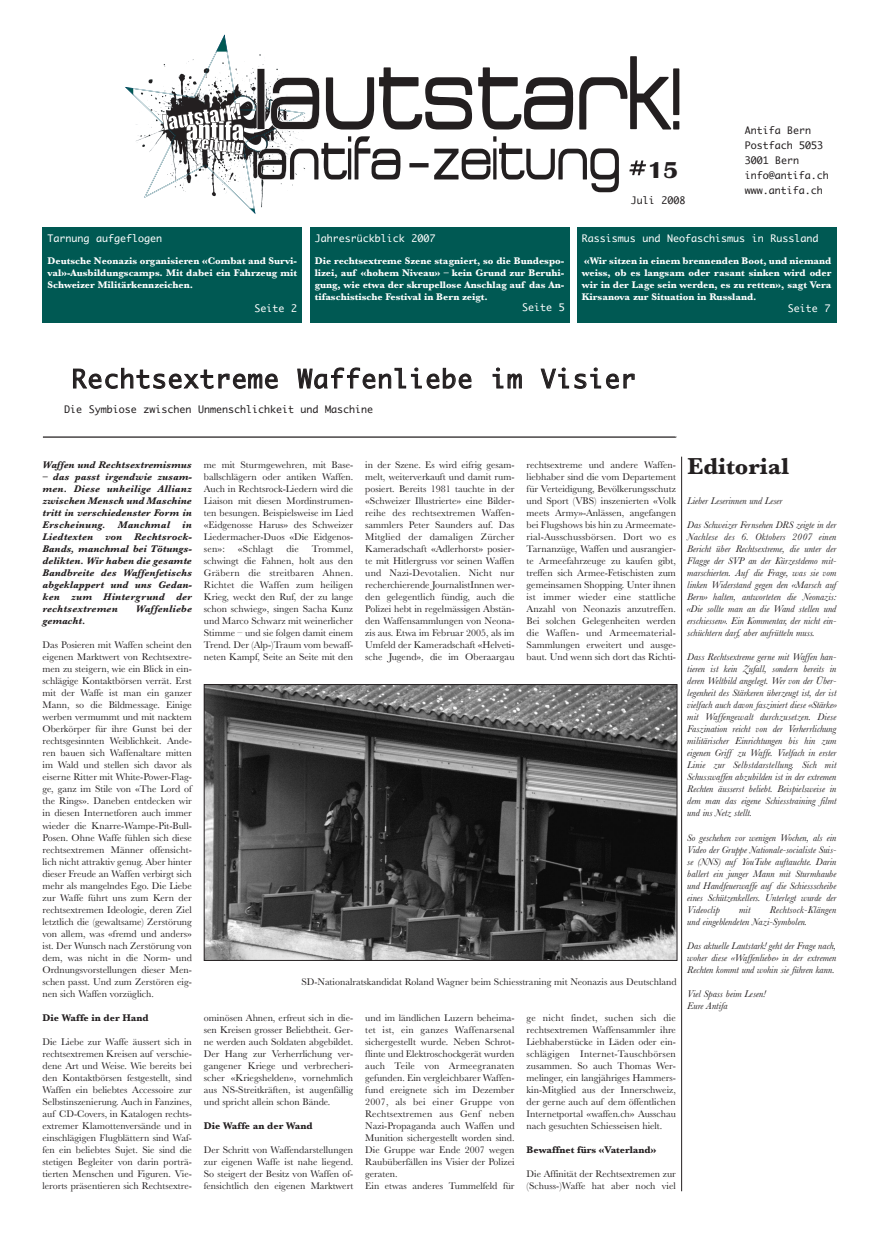
<style>
.page{position:relative;width:879px;height:1248px;background:#fff}
.page>*{position:absolute;margin:0;border:0;box-sizing:border-box;transform-origin:0 0}
.t1{font:25px "Monaco";letter-spacing:.04em;color:#231f20}
.t2{font:700 24px "Baskerville";color:#231f20}
.t3{font:700 23.8px "Britannic";color:#231f20;scale:1.05 1}
.t4{font:10px/12px "Baskerville";color:#231f20;text-align:justify}
.t5{font:italic 10px/12px "Baskerville";color:#231f20;text-align:justify}
.t6{font:700 10px/12px "Baskerville";color:#fff;text-align:justify}
.t7{font:italic 700 10px/12px "Baskerville";letter-spacing:.005em;color:#231f20;text-align:justify}
.t8{font:10px/15px "Monaco";color:#231f20}
.t9{font:10px "Monaco";color:#fff}
.t10{font:700 10px "Baskerville";color:#231f20}
.t11{font:10px "Baskerville";letter-spacing:.02em;color:#231f20}
</style>
<div class="page">
<div style="left:43px;top:227px;width:259px;height:95px;background:#005953"></div>
<div style="left:577px;top:227px;width:259px;height:95px;background:#005953"></div>
<div style="left:310px;top:227px;width:259px;height:95px;background:#005953"></div>
<hr style="left:681px;top:456px;width:1px;height:735px;background:#231f20">
<svg style="left:125px;top:34px;width:554px;height:180px"></svg>
<hr style="left:43px;top:436px;width:633px;height:1px;background:#231f20">
<img style="left:206px;top:686px;width:469px;height:272px">
<div style="left:204px;top:684px;width:473px;height:276px;border:1px solid #231f20"></div>
<p class="t9" style="left:48px;top:232px;width:116px">Tarnung aufgeflogen</p>
<p class="t6" style="left:48px;top:255px;width:251px">Deutsche Neonazis organisieren «Combat and Survi&shy;val»-Ausbildungscamps. Mit dabei ein Fahrzeug mit Schweizer Militärkennzeichen.</p>
<p class="t9" style="left:254px;top:303px;width:44px">Seite 2</p>
<h3 class="t3" style="left:648px;top:157px;width:31px">15</h3>
<p class="t8" style="left:631px;top:193px;width:56px">Juli 2008</p>
<p class="t8" style="left:744px;top:123px;width:85px">Antifa Bern<br>Postfach 5053<br>3001 Bern info@antifa.ch www.antifa.ch</p>
<p class="t9" style="left:315px;top:232px;width:122px">Jahresrückblick 2007</p>
<p class="t6" style="left:315px;top:255px;width:251px">Die rechtsextreme Szene stagniert, so die Bundespo&shy;lizei, auf «hohem Niveau» – kein Grund zur Beruhi&shy;gung, wie etwa der skrupellose Anschlag auf das An&shy;tifaschistische Festival in Bern zeigt.</p>
<p class="t9" style="left:582px;top:232px;width:238px">Rassismus und Neofaschismus in Russland</p>
<p class="t6" style="left:582px;top:255px;width:251px">«Wir sitzen in einem brennenden Boot, und niemand weiss, ob es langsam oder rasant sinken wird oder wir in der Lage sein werden, es zu retten», sagt Vera Kirsanova zur Situation in Russland.</p>
<p class="t9" style="left:522px;top:302px;width:44px">Seite 5</p>
<p class="t9" style="left:788px;top:303px;width:44px">Seite 7</p>
<h1 class="t1" style="left:72px;top:365px;width:566px">Rechtsextreme Waffenliebe im Visier</h1>
<p class="t8" style="left:64px;top:402px;width:310px">Die Symbiose zwischen Unmenschlichkeit und Maschine</p>
<p class="t7" style="left:43px;top:459px;width:151px">Waffen und Rechtsextremismus</p>
<p class="t7" style="left:43px;top:471px;width:151px">– das passt irgendwie zusam&shy;men. Diese unheilige Allianz zwischen Mensch und Maschine tritt in verschiedenster Form in Erscheinung. Manchmal in Liedtexten von Rechtsrock-Bands, manchmal bei Tötungs&shy;delikten. Wir haben die gesamte Bandbreite des Waffenfetischs abgeklappert und uns Gedan&shy;ken zum Hintergrund der rechtsextremen</p>
<p class="t7" style="left:136px;top:603px;width:58px">Waffenliebe</p>
<p class="t7" style="left:43px;top:615px;width:44px">gemacht.</p>
<p class="t4" style="left:43px;top:639px;width:151px">Das Posieren mit Waffen scheint den eigenen Marktwert von Rechtsextre&shy;men zu steigern, wie ein Blick in ein&shy;schlägige Kontaktbörsen verrät. Erst mit der Waffe ist man ein ganzer Mann, so die Bildmessage. Einige werben vermummt und mit nacktem Oberkörper für ihre Gunst bei der rechtsgesinnten Weiblichkeit. Ande&shy;ren bauen sich Waffenaltare mitten im Wald und stellen sich davor als eiserne Ritter mit White-Power-Flag&shy;ge, ganz im Stile von «The Lord of the Rings». Daneben entdecken wir in diesen Internetforen auch immer wieder die Knarre-Wampe-Pit-Bull-Posen. Ohne Waffe fühlen sich diese rechtsextremen Männer offensicht&shy;lich nicht attraktiv genug. Aber hinter dieser Freude an Waffen verbirgt sich mehr als mangelndes Ego. Die Liebe zur Waffe führt uns zum Kern der rechtsextremen Ideologie, deren Ziel letztlich die (gewaltsame) Zerstörung von allem, was «fremd und anders» ist. Der Wunsch nach Zerstörung von dem, was nicht in die Norm- und Ordnungsvorstellungen dieser Men&shy;schen passt. Und zum Zerstören eig&shy;nen sich Waffen vorzüglich.</p>
<p class="t10" style="left:43px;top:1011px;width:108px">Die Waffe in der Hand</p>
<p class="t4" style="left:43px;top:1035px;width:151px">Die Liebe zur Waffe äussert sich in rechtsextremen Kreisen auf verschie&shy;dene Art und Weise. Wie bereits bei den Kontaktbörsen festgestellt, sind Waffen ein beliebtes Accessoire zur Selbstinszenierung. Auch in Fanzines, auf CD-Covers, in Katalogen rechts&shy;extremer Klamottenversände und in einschlägigen Flugblättern sind Waf&shy;fen ein beliebtes Sujet. Sie sind die stetigen Begleiter von darin porträ&shy;tierten Menschen und Figuren. Vie&shy;lerorts präsentieren sich Rechtsextre-</p>
<p class="t4" style="left:204px;top:459px;width:151px">me mit Sturmgewehren, mit Base&shy;ballschlägern oder antiken Waffen.<br>Auch in Rechtsrock-Liedern wird die Liaison mit diesen Mordinstrumen&shy;ten besungen. Beispielsweise im Lied «Eidgenosse Harus» des Schweizer Liedermacher-Duos «Die Eidgenos&shy;sen»:</p>
<p class="t11" style="left:238px;top:543px;width:37px">«Schlagt</p>
<p class="t4" style="left:286px;top:543px;width:14px">die</p>
<p class="t4" style="left:204px;top:543px;width:151px;text-indent:108px">Trommel, schwingt die Fahnen, holt aus den Gräbern die streitbaren Ahnen.<br>Richtet die Waffen zum heiligen Krieg, weckt den Ruf, der zu lange schon schwieg», singen Sacha Kunz und Marco Schwarz mit weinerlicher Stimme – und sie folgen damit einem Trend. Der (Alp-)Traum vom bewaff&shy;neten Kampf, Seite an Seite mit den</p>
<p class="t4" style="left:365px;top:459px;width:151px">in der Szene. Es wird eifrig gesam&shy;melt, weiterverkauft und damit rum&shy;posiert. Bereits 1981 tauchte in der «Schweizer Illustrierte» eine Bilder&shy;reihe des rechtsextremen Waffen&shy;sammlers Peter Saunders auf. Das Mitglied der damaligen Zürcher Kameradschaft «Adlerhorst» posier&shy;te mit Hitlergruss vor seinen Waffen und Nazi-Devotalien. Nicht nur recherchierende JournalistInnen wer&shy;den gelegentlich fündig, auch die Polizei hebt in regelmässigen Abstän&shy;den Waffensammlungen von Neona&shy;zis aus. Etwa im Februar 2005, als im Umfeld der Kameradschaft «Helveti&shy;sche Jugend», die im Oberaargau</p>
<p class="t4" style="left:526px;top:459px;width:151px">rechtsextreme und andere Waffen&shy;liebhaber sind die vom Departement für Verteidigung, Bevölkerungsschutz und Sport (VBS) inszenierten «Volk meets Army»-Anlässen, angefangen bei Flugshows bis hin zu Armeemate&shy;rial-Ausschussbörsen. Dort wo es Tarnanzüge, Waffen und ausrangier&shy;te Armeefahrzeuge zu kaufen gibt, treffen sich Armee-Fetischisten zum gemeinsamen Shopping. Unter ihnen ist immer wieder eine stattliche Anzahl von Neonazis anzutreffen.<br>Bei solchen Gelegenheiten werden die Waffen- und Armeematerial-Sammlungen erweitert und ausge&shy;baut. Und wenn sich dort das Richti-</p>
<p class="t4" style="left:301px;top:975px;width:377px">SD-Nationalratskandidat Roland Wagner beim Schiesstraning mit Neonazis aus Deutschland</p>
<p class="t4" style="left:204px;top:1011px;width:151px">ominösen Ahnen, erfreut sich in die&shy;sen Kreisen grosser Beliebtheit. Ger&shy;ne werden auch Soldaten abgebildet.<br>Der Hang zur Verherrlichung ver&shy;gangener Kriege und verbrecheri&shy;scher «Kriegshelden», vornehmlich aus NS-Streitkräften, ist augenfällig und spricht allein schon Bände.</p>
<p class="t10" style="left:204px;top:1119px;width:110px">Die Waffe an der Wand</p>
<p class="t4" style="left:204px;top:1143px;width:151px">Der Schritt von Waffendarstellungen zur eigenen Waffe ist nahe liegend.<br>So steigert der Besitz von Waffen of&shy;fensichtlich den eigenen Marktwert</p>
<p class="t4" style="left:365px;top:1011px;width:151px;text-align:left">und im ländlichen Luzern beheima&shy;tet ist, ein ganzes Waffenarsenal sichergestellt wurde. Neben Schrot&shy;flinte und Elektroschockgerät wurden auch Teile von Armeegranaten gefunden. Ein vergleichbarer Waffen&shy;fund ereignete sich im Dezember<br>2007, als bei einer Gruppe von<br>Rechtsextremen aus Genf neben<br>Nazi-Propaganda auch Waffen und<br>Munition sichergestellt worden sind.<br>Die Gruppe war Ende 2007 wegen<br>Raubüberfällen ins Visier der Polizei geraten.<br>Ein etwas anderes Tummelfeld für</p>
<p class="t4" style="left:526px;top:1011px;width:151px">ge nicht findet, suchen sich die rechtsextremen Waffensammler ihre Liebhaberstücke in Läden oder ein&shy;schlägigen Internet-Tauschbörsen zusammen. So auch Thomas Wer&shy;melinger, ein langjähriges Hammers&shy;kin-Mitglied aus der Innerschweiz, der gerne auch auf dem öffentlichen Internetportal «waffen.ch» Ausschau nach gesuchten Schiesseisen hielt.</p>
<p class="t10" style="left:526px;top:1143px;width:131px">Bewaffnet fürs «Vaterland»</p>
<p class="t4" style="left:526px;top:1167px;width:151px">Die Affinität der Rechtsextremen zur (Schuss-)Waffe hat aber noch viel</p>
<h2 class="t2" style="left:687px;top:451px;width:103px">Editorial</h2>
<p class="t5" style="left:687px;top:495px;width:97px">Lieber Leserinnen und Leser</p>
<p class="t5" style="left:687px;top:519px;width:151px">Das Schweizer Fernsehen DRS zeigte in der Nachlese des 6. Oktobers 2007 einen Bericht über Rechtsextreme, die unter der Flagge der SVP an der Kürzestdemo mit&shy;marschierten. Auf die Frage, was sie vom linken Widerstand gegen den «Marsch auf Bern» halten, antworteten die Neonazis: «Die sollte man an die Wand stellen und erschiessen». Ein Kommentar, der nicht ein&shy;schüchtern darf, aber aufrütteln muss.</p>
<p class="t5" style="left:687px;top:651px;width:151px">Dass Rechtsextreme gerne mit Waffen han&shy;tieren ist kein Zufall, sondern bereits in deren Weltbild angelegt. Wer von der Über&shy;legenheit des Stärkeren überzeugt ist, der ist vielfach auch davon fasziniert diese «Stärke» mit Waffengewalt durchzusetzen. Diese Faszination reicht von der Verherrlichung militärischer Einrichtungen bis hin zum eigenen Griff zu Waffe. Vielfach in erster Linie zur Selbstdarstellung. Sich mit Schusswaffen abzubilden ist in der extremen Rechten äusserst beliebt. Beispielsweise in dem man das eigene Schiesstraining filmt und ins Netz stellt.</p>
<p class="t5" style="left:687px;top:831px;width:151px">So geschehen vor wenigen Wochen, als ein Video der Gruppe Nationale-socialiste Suis&shy;se (NNS) auf YouTube auftauchte. Darin ballert ein junger Mann mit Sturmhaube und Handfeuerwaffe auf die Schiessscheibe eines Schützenkellers. Unterlegt wurde der Videoclip</p>
<p class="t5" style="left:687px;top:903px;width:151px;text-indent:82px">Rechtsock-Klängen und eingeblendeten Nazi-Symbolen.</p>
<p class="t5" style="left:687px;top:939px;width:151px">Das aktuelle Lautstark! geht der Frage nach, woher diese «Waffenliebe» in der extremen Rechten kommt und wohin sie führen kann.</p>
<p class="t5" style="left:687px;top:987px;width:80px">Viel Spass beim Lesen!<br>Eure Antifa</p>
<p class="t5" style="left:739px;top:903px;width:13px">mit</p>
</div>
